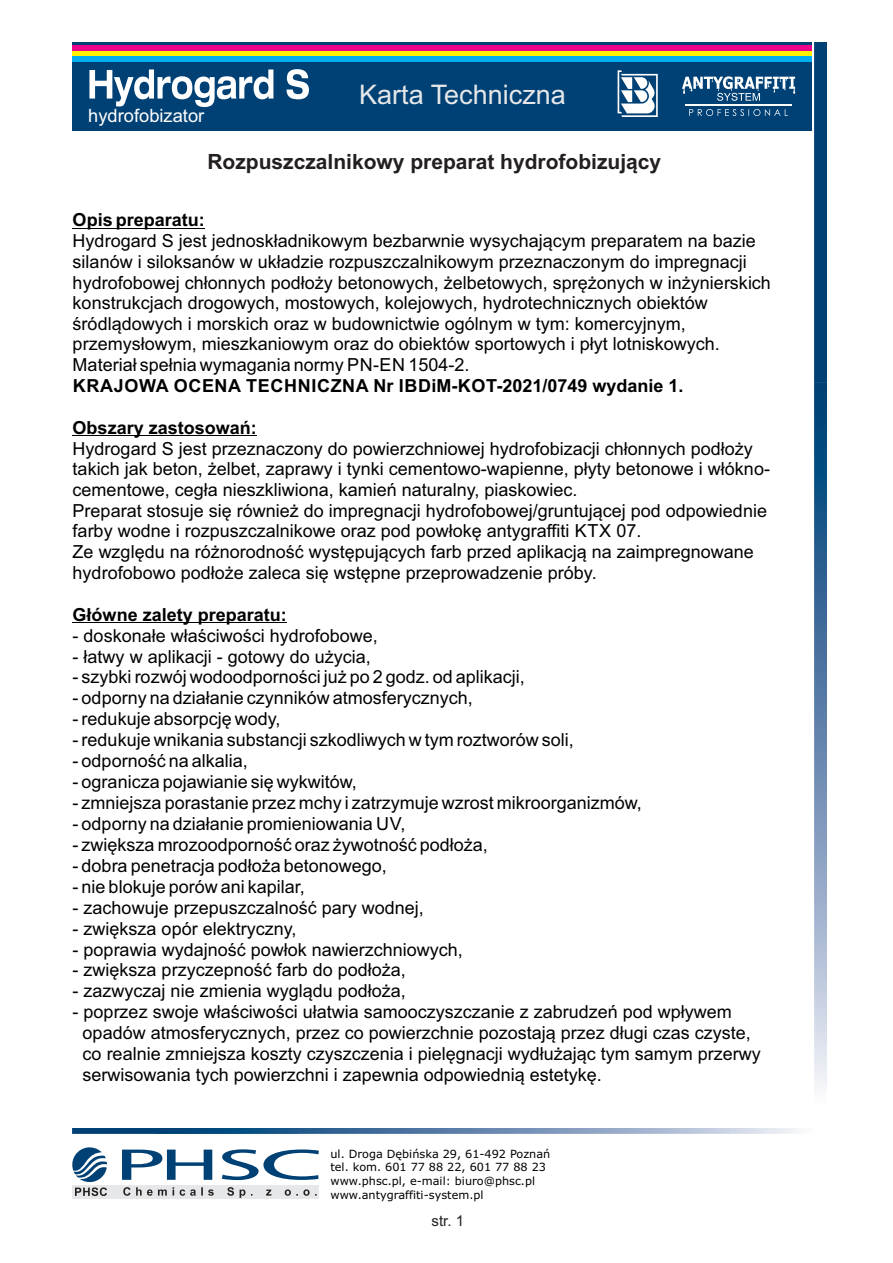
<style>
.page{position:relative;width:893px;height:1263px;background:#fff}
.page>*{position:absolute;margin:0;border:0;box-sizing:border-box;transform-origin:0 0}
.t1{font:27px "Arial";color:#e6e7e9}
.t2{font:700 21px "Arial";color:#231f20}
.t3{font:18.3px "Arial";color:#fff}
.t4{font:18px/20.5px "Arial";color:#000}
.t5{font:700 18px "Arial";color:#000}
.t6{font:700 18px "Arial";letter-spacing:.035em;color:#000}
.t7{font:15px "Arial";color:#231f20}
.t8{font:11.25px/13.6px "Verdana";color:#000}
</style>
<div class="page">
<hr style="left:73px;top:228px;width:132px;height:1px;background:#000">
<hr style="left:73px;top:435px;width:184px;height:1px;background:#000">
<hr style="left:73px;top:622px;width:214px;height:1px;background:#000">
<img style="left:814px;top:43px;width:13px;height:1047px">
<img style="left:72px;top:1128px;width:728px;height:6px">
<svg style="left:122px;top:1149px;width:197px;height:31px"></svg>
<div style="left:72px;top:1185px;width:247px;height:13px;background:#e6e7e9"></div>
<svg style="left:123px;top:1187px;width:194px;height:11px"></svg>
<svg style="left:72px;top:1147px;width:35px;height:49px"></svg>
<div style="left:72px;top:43px;width:740px;height:88px;background:#004175"></div>
<div style="left:72px;top:46px;width:740px;height:5px;background:#ed028c"></div>
<div style="left:72px;top:51px;width:740px;height:5px;background:#fff101"></div>
<div style="left:72px;top:56px;width:740px;height:5px;background:#00aeef"></div>
<svg style="left:689px;top:109px;width:99px;height:7px"></svg>
<hr style="left:685px;top:104px;width:107px;height:2px;background:#fff">
<svg style="left:682px;top:76px;width:113px;height:25px"></svg>
<svg style="left:89px;top:69px;width:220px;height:38px"></svg>
<svg style="left:618px;top:70px;width:40px;height:47px"></svg>
<p class="t3" style="left:88px;top:109px;width:118px">hydrofobizator</p>
<h1 class="t1" style="left:359px;top:85px;width:208px">Karta Techniczna</h1>
<p class="t2" style="left:207px;top:154px;width:455px">Rozpuszczalnikowy preparat hydrofobizujący</p>
<p class="t5" style="left:73px;top:213px;width:134px">Opis preparatu:</p>
<p class="t4" style="left:73px;top:232px;width:700px">Hydrogard S jest jednoskładnikowym bezbarwnie wysychającym preparatem na bazie silanów i siloksanów w układzie rozpuszczalnikowym przeznaczonym do impregnacji hydrofobowej chłonnych podłoży betonowych, żelbetowych, sprężonych w inżynierskich konstrukcjach drogowych, mostowych, kolejowych, hydrotechnicznych obiektów śródlądowych i morskich oraz w budownictwie ogólnym w tym: komercyjnym, przemysłowym, mieszkaniowym oraz do obiektów sportowych i płyt lotniskowych.<br>Materiał spełnia wymagania normy PN-EN 1504-2.</p>
<p class="t6" style="left:73px;top:379px;width:612px">KRAJOWA OCENA TECHNICZNA Nr IBDiM-KOT-2021/0749 wydanie 1.</p>
<p class="t5" style="left:73px;top:421px;width:186px">Obszary zastosowań:</p>
<p class="t4" style="left:73px;top:440px;width:699px">Hydrogard S jest przeznaczony do powierzchniowej hydrofobizacji chłonnych podłoży takich jak beton, żelbet, zaprawy i tynki cementowo-wapienne, płyty betonowe i włókno&shy;cementowe, cegła nieszkliwiona, kamień naturalny, piaskowiec.<br>Preparat stosuje się również do impregnacji hydrofobowej/gruntującej pod odpowiednie farby wodne i rozpuszczalnikowe oraz pod powłokę antygraffiti KTX 07.<br>Ze względu na różnorodność występujących farb przed aplikacją na zaimpregnowane hydrofobowo podłoże zaleca się wstępne przeprowadzenie próby.</p>
<p class="t5" style="left:73px;top:608px;width:216px">Główne zalety preparatu:</p>
<p class="t4" style="left:73px;top:627px;width:307px">- doskonałe właściwości hydrofobowe,</p>
<p class="t4" style="left:73px;top:648px;width:300px">- łatwy w aplikacji - gotowy do użycia,</p>
<p class="t4" style="left:73px;top:668px;width:454px">- szybki rozwój wodoodporności już po 2 godz. od aplikacji,</p>
<p class="t4" style="left:73px;top:689px;width:402px">- odporny na działanie czynników atmosferycznych,</p>
<p class="t4" style="left:73px;top:710px;width:209px">- redukuje absorpcję wody,</p>
<p class="t4" style="left:73px;top:731px;width:503px">- redukuje wnikania substancji szkodliwych w tym roztworów soli,</p>
<p class="t4" style="left:73px;top:752px;width:177px">- odporność na alkalia,</p>
<p class="t4" style="left:73px;top:773px;width:286px">- ogranicza pojawianie się wykwitów,</p>
<p class="t4" style="left:73px;top:794px;width:571px">- zmniejsza porastanie przez mchy i zatrzymuje wzrost mikroorganizmów,</p>
<p class="t4" style="left:73px;top:815px;width:334px">- odporny na działanie promieniowania UV,</p>
<p class="t4" style="left:73px;top:836px;width:417px">- zwiększa mrozoodporność oraz żywotność podłoża,</p>
<p class="t4" style="left:73px;top:857px;width:316px">- dobra penetracja podłoża betonowego,</p>
<p class="t4" style="left:73px;top:878px;width:234px">- nie blokuje porów ani kapilar,</p>
<p class="t4" style="left:73px;top:899px;width:353px">- zachowuje przepuszczalność pary wodnej,</p>
<p class="t4" style="left:73px;top:920px;width:225px">- zwiększa opór elektryczny,</p>
<p class="t4" style="left:73px;top:940px;width:392px">- poprawia wydajność powłok nawierzchniowych,</p>
<p class="t4" style="left:73px;top:961px;width:335px">- zwiększa przyczepność farb do podłoża,</p>
<p class="t4" style="left:73px;top:982px;width:335px">- zazwyczaj nie zmienia wyglądu podłoża,</p>
<p class="t4" style="left:83px;top:1003px;width:680px;text-indent:-10px">- poprzez swoje właściwości ułatwia samooczyszczanie z zabrudzeń pod wpływem opadów atmosferycznych, przez co powierzchnie pozostają przez długi czas czyste, co realnie zmniejsza koszty czyszczenia i pielęgnacji wydłużając tym samym przerwy serwisowania tych powierzchni i zapewnia odpowiednią estetykę.</p>
<p class="t8" style="left:330px;top:1148px;width:221px">ul. Droga Dębińska 29, 61-492 Poznań tel. kom. 601 77 88 22, 601 77 88 23 www.phsc.pl, e-mail: biuro@phsc.pl www.antygraffiti-system.pl</p>
<p class="t7" style="left:432px;top:1215px;width:34px">str. 1</p>
</div>
